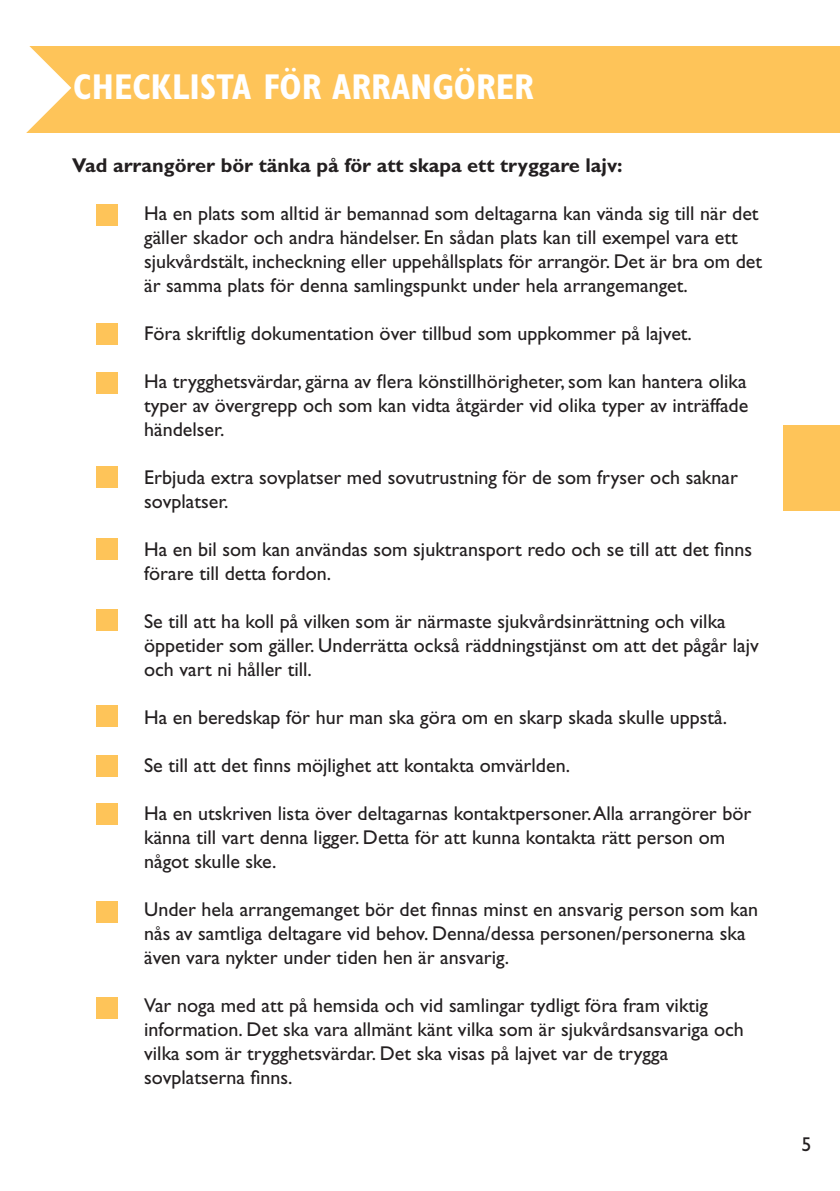
<style>
.page{position:relative;width:840px;height:1191px;background:#fff}
.page>*{position:absolute;margin:0;border:0;box-sizing:border-box;transform-origin:0 0}
.t1{font:700 condensed 36px "Gill Sans";color:#fff}
.t2{font:20px/24px "Gill Sans";color:#231f20}
.t3{font:700 20px "Gill Sans";color:#231f20}
</style>
<div class="page">
<div style="left:782px;top:425px;width:57px;height:85px;background:#fec459"></div>
<div style="left:96px;top:323px;width:22px;height:21px;background:#fec459"></div>
<div style="left:0;top:46px;width:839px;height:87px;background:#fec459"></div>
<svg style="left:0;top:46px;width:72px;height:87px"></svg>
<div style="left:96px;top:204px;width:22px;height:21px;background:#fec459"></div>
<div style="left:96px;top:372px;width:22px;height:21px;background:#fec459"></div>
<div style="left:96px;top:466px;width:22px;height:22px;background:#fec459"></div>
<div style="left:96px;top:539px;width:22px;height:21px;background:#fec459"></div>
<div style="left:96px;top:609px;width:22px;height:22px;background:#fec459"></div>
<div style="left:96px;top:705px;width:22px;height:21px;background:#fec459"></div>
<div style="left:96px;top:803px;width:22px;height:21px;background:#fec459"></div>
<div style="left:96px;top:901px;width:22px;height:21px;background:#fec459"></div>
<div style="left:96px;top:997px;width:22px;height:21px;background:#fec459"></div>
<div style="left:96px;top:755px;width:22px;height:21px;background:#fec459"></div>
<p class="t1" style="left:73px;top:65px;width:462px">CHECKLISTA FÖR ARRANGÖRER</p>
<p class="t3" style="left:72px;top:153px;width:551px">Vad arrangörer bör tänka på för att skapa ett tryggare lajv:</p>
<p class="t2" style="left:144px;top:201px;width:619px">Ha en plats som alltid är bemannad som deltagarna kan vända sig till när det gäller skador och andra händelser. En sådan plats kan till exempel vara ett sjukvårdstält, incheckning eller uppehållsplats för arrangör. Det är bra om det är samma plats för denna samlingspunkt under hela arrangemanget.</p>
<p class="t2" style="left:144px;top:321px;width:549px">Föra skriftlig dokumentation över tillbud som uppkommer på lajvet.</p>
<p class="t2" style="left:144px;top:369px;width:605px;text-align:justify">Ha trygghetsvärdar, gärna av flera könstillhörigheter, som kan hantera olika typer av övergrepp och som kan vidta åtgärder vid olika typer av inträffade händelser.</p>
<p class="t2" style="left:144px;top:465px;width:595px">Erbjuda extra sovplatser med sovutrustning för de som fryser och saknar sovplatser.</p>
<p class="t2" style="left:144px;top:537px;width:609px">Ha en bil som kan användas som sjuktransport redo och se till att det finns förare till detta fordon.</p>
<p class="t2" style="left:144px;top:609px;width:616px">Se till att ha koll på vilken som är närmaste sjukvårdsinrättning och vilka öppetider som gäller. Underrätta också räddningstjänst om att det pågår lajv och vart ni håller till.</p>
<p class="t2" style="left:144px;top:705px;width:584px">Ha en beredskap för hur man ska göra om en skarp skada skulle uppstå.</p>
<p class="t2" style="left:144px;top:753px;width:427px">Se till att det finns möjlighet att kontakta omvärlden.</p>
<p class="t2" style="left:144px;top:801px;width:608px">Ha en utskriven lista över deltagarnas kontaktpersoner. Alla arrangörer bör känna till vart denna ligger. Detta för att kunna kontakta rätt person om något skulle ske.</p>
<p class="t2" style="left:144px;top:897px;width:615px">Under hela arrangemanget bör det finnas minst en ansvarig person som kan nås av samtliga deltagare vid behov. Denna/dessa personen/personerna ska även vara nykter under tiden hen är ansvarig.</p>
<p class="t2" style="left:144px;top:993px;width:601px">Var noga med att på hemsida och vid samlingar tydligt föra fram viktig information. Det ska vara allmänt känt vilka som är sjukvårdsansvariga och vilka som är trygghetsvärdar. Det ska visas på lajvet var de trygga sovplatserna finns.</p>
<p class="t2" style="left:801px;top:1132px;width:11px">5</p>
</div>
